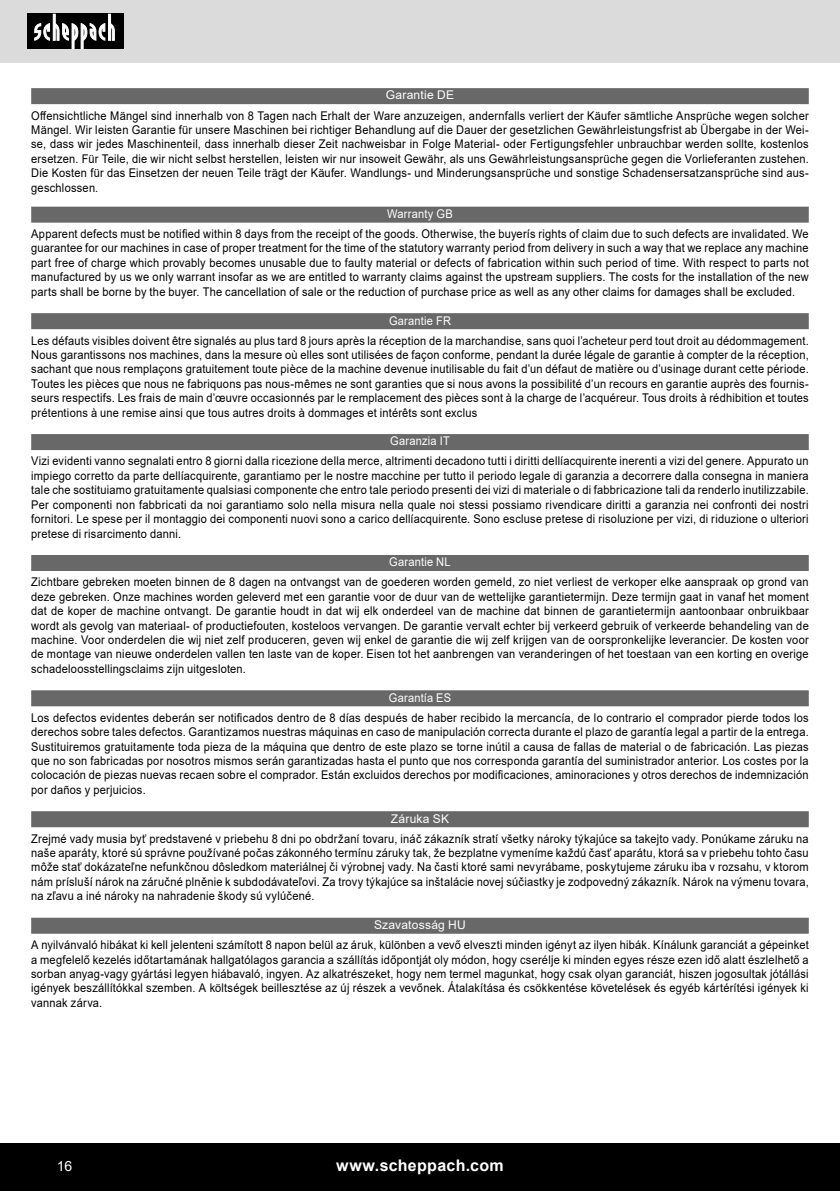
<style>
.page{position:relative;width:840px;height:1191px;background:#fff}
.page>*{position:absolute;margin:0;border:0;box-sizing:border-box;transform-origin:0 0}
.t1{font:700 16px "Arial";letter-spacing:.02em;color:#fff}
.t2{font:14px "Arial";color:#fff}
.t3{font:12px/14.4px "Arial";letter-spacing:.02em;color:#000;text-align:justify;scale:.92 1}
.t4{font:12px "Arial";letter-spacing:.02em;color:#fff;scale:.92 1}
.t5{font:12px "Arial";letter-spacing:.02em;color:#fff}
</style>
<div class="page">
<div style="left:0;top:0;width:839px;height:63px;background:#dbdbdb"></div>
<div style="left:0;top:1143px;width:839px;height:48px;background:#000"></div>
<div style="left:27px;top:14px;width:96px;height:35px;background:#000"></div>
<svg style="left:34px;top:14px;width:81px;height:35px"></svg>
<div style="left:31px;top:88px;width:777px;height:16px;background:#686868"></div>
<div style="left:31px;top:207px;width:777px;height:16px;background:#686868"></div>
<div style="left:31px;top:313px;width:777px;height:16px;background:#686868"></div>
<div style="left:31px;top:434px;width:777px;height:16px;background:#686868"></div>
<div style="left:31px;top:555px;width:777px;height:16px;background:#686868"></div>
<div style="left:31px;top:690px;width:777px;height:16px;background:#686868"></div>
<div style="left:31px;top:811px;width:777px;height:16px;background:#686868"></div>
<div style="left:31px;top:917px;width:777px;height:16px;background:#686868"></div>
<p class="t5" style="left:385px;top:87px;width:70px">Garantie DE</p>
<p class="t3" style="left:31px;top:108px;width:846px">Offensichtliche Mängel sind innerhalb von 8 Tagen nach Erhalt der Ware anzuzeigen, andernfalls verliert der Käufer sämtliche Ansprüche wegen solcher Mängel. Wir leisten Garantie für unsere Maschinen bei richtiger Behandlung auf die Dauer der gesetzlichen Gewährleistungsfrist ab Übergabe in der Wei&shy;se, dass wir jedes Maschinenteil, dass innerhalb dieser Zeit nachweisbar in Folge Material- oder Fertigungsfehler unbrauchbar werden sollte, kostenlos ersetzen. Für Teile, die wir nicht selbst herstellen, leisten wir nur insoweit Gewähr, als uns Gewährleistungsansprüche gegen die Vorlieferanten zustehen.<br>Die Kosten für das Einsetzen der neuen Teile trägt der Käufer. Wandlungs- und Minderungsansprüche und sonstige Schadensersatzansprüche sind aus&shy;geschlossen.</p>
<p class="t4" style="left:387px;top:205px;width:73px">Warranty GB</p>
<p class="t3" style="left:31px;top:226px;width:846px">Apparent defects must be notified within 8 days from the receipt of the goods. Otherwise, the buyerís rights of claim due to such defects are invalidated. We guarantee for our machines in case of proper treatment for the time of the statutory warranty period from delivery in such a way that we replace any machine part free of charge which provably becomes unusable due to faulty material or defects of fabrication within such period of time. With respect to parts not manufactured by us we only warrant insofar as we are entitled to warranty claims against the upstream suppliers. The costs for the installation of the new parts shall be borne by the buyer. The cancellation of sale or the reduction of purchase price as well as any other claims for damages shall be excluded.</p>
<p class="t4" style="left:389px;top:312px;width:69px">Garantie FR</p>
<p class="t3" style="left:31px;top:333px;width:846px">Les défauts visibles doivent être signalés au plus tard 8 jours après la réception de la marchandise, sans quoi l’acheteur perd tout droit au dédommagement.<br>Nous garantissons nos machines, dans la mesure où elles sont utilisées de façon conforme, pendant la durée légale de garantie à compter de la réception, sachant que nous remplaçons gratuitement toute pièce de la machine devenue inutilisable du fait d’un défaut de matière ou d’usinage durant cette période.<br>Toutes les pièces que nous ne fabriquons pas nous-mêmes ne sont garanties que si nous avons la possibilité d’un recours en garantie auprès des fournis&shy;seurs respectifs. Les frais de main d’œuvre occasionnés par le remplacement des pièces sont à la charge de l’acquéreur. Tous droits à rédhibition et toutes prétentions à une remise ainsi que tous autres droits à dommages et intérêts sont exclus</p>
<p class="t4" style="left:390px;top:433px;width:66px">Garanzia IT</p>
<p class="t3" style="left:31px;top:454px;width:846px">Vizi evidenti vanno segnalati entro 8 giorni dalla ricezione della merce, altrimenti decadono tutti i diritti dellíacquirente inerenti a vizi del genere. Appurato un impiego corretto da parte dellíacquirente, garantiamo per le nostre macchine per tutto il periodo legale di garanzia a decorrere dalla consegna in maniera tale che sostituiamo gratuitamente qualsiasi componente che entro tale periodo presenti dei vizi di materiale o di fabbricazione tali da renderlo inutilizzabile.<br>Per componenti non fabbricati da noi garantiamo solo nella misura nella quale noi stessi possiamo rivendicare diritti a garanzia nei confronti dei nostri fornitori. Le spese per il montaggio dei componenti nuovi sono a carico dellíacquirente. Sono escluse pretese di risoluzione per vizi, di riduzione o ulteriori pretese di risarcimento danni.</p>
<p class="t4" style="left:389px;top:554px;width:68px">Garantie NL</p>
<p class="t3" style="left:31px;top:575px;width:846px">Zichtbare gebreken moeten binnen de 8 dagen na ontvangst van de goederen worden gemeld, zo niet verliest de verkoper elke aanspraak op grond van deze gebreken. Onze machines worden geleverd met een garantie voor de duur van de wettelijke garantietermijn. Deze termijn gaat in vanaf het moment dat de koper de machine ontvangt. De garantie houdt in dat wij elk onderdeel van de machine dat binnen de garantietermijn aantoonbaar onbruikbaar wordt als gevolg van materiaal- of productiefouten, kosteloos vervangen. De garantie vervalt echter bij verkeerd gebruik of verkeerde behandeling van de machine. Voor onderdelen die wij niet zelf produceren, geven wij enkel de garantie die wij zelf krijgen van de oorspronkelijke leverancier. De kosten voor de montage van nieuwe onderdelen vallen ten laste van de koper. Eisen tot het aanbrengen van veranderingen of het toestaan van een korting en overige schadeloosstellingsclaims zijn uitgesloten.</p>
<p class="t4" style="left:388px;top:689px;width:69px">Garantía ES</p>
<p class="t3" style="left:31px;top:710px;width:846px">Los defectos evidentes deberán ser notificados dentro de 8 días después de haber recibido la mercancía, de lo contrario el comprador pierde todos los derechos sobre tales defectos. Garantizamos nuestras máquinas en caso de manipulación correcta durante el plazo de garantía legal a partir de la entrega.<br>Sustituiremos gratuitamente toda pieza de la máquina que dentro de este plazo se torne inútil a causa de fallas de material o de fabricación. Las piezas que no son fabricadas por nosotros mismos serán garantizadas hasta el punto que nos corresponda garantía del suministrador anterior. Los costes por la colocación de piezas nuevas recaen sobre el comprador. Están excluidos derechos por modificaciones, aminoraciones y otros derechos de indemnización por daños y perjuicios.</p>
<p class="t5" style="left:390px;top:810px;width:60px">Záruka SK</p>
<p class="t3" style="left:31px;top:831px;width:846px">Zrejmé vady musia byť predstavené v priebehu 8 dni po obdržaní tovaru, ináč zákazník stratí všetky nároky týkajúce sa takejto vady. Ponúkame záruku na naše aparáty, ktoré sú správne používané počas zákonného termínu záruky tak, že bezplatne vymeníme každú časť aparátu, ktorá sa v priebehu tohto času môže stať dokázateľne nefunkčnou dôsledkom materiálnej či výrobnej vady. Na časti ktoré sami nevyrábame, poskytujeme záruku iba v rozsahu, v ktorom nám prísluší nárok na záručné plněnie k subdodávateľovi. Za trovy týkajúce sa inštalácie novej súčiastky je zodpovedný zákazník. Nárok na výmenu tovara, na zľavu a iné nároky na nahradenie škody sú vylúčené.</p>
<p class="t5" style="left:374px;top:916px;width:93px">Szavatosság HU</p>
<p class="t3" style="left:31px;top:937px;width:846px">A nyilvánvaló hibákat ki kell jelenteni számított 8 napon belül az áruk, különben a vevő elveszti minden igényt az ilyen hibák. Kínálunk garanciát a gépeinket a megfelelő kezelés időtartamának hallgatólagos garancia a szállítás időpontját oly módon, hogy cserélje ki minden egyes része ezen idő alatt észlelhető a sorban anyag-vagy gyártási legyen hiábavaló, ingyen. Az alkatrészeket, hogy nem termel magunkat, hogy csak olyan garanciát, hiszen jogosultak jótállási igények beszállítókkal szemben. A költségek beillesztése az új részek a vevőnek. Átalakítása és csökkentése követelések és egyéb kártérítési igények ki vannak zárva.</p>
<p class="t2" style="left:57px;top:1156px;width:17px">16</p>
<h1 class="t1" style="left:336px;top:1154px;width:169px">www.scheppach.com</h1>
</div>
